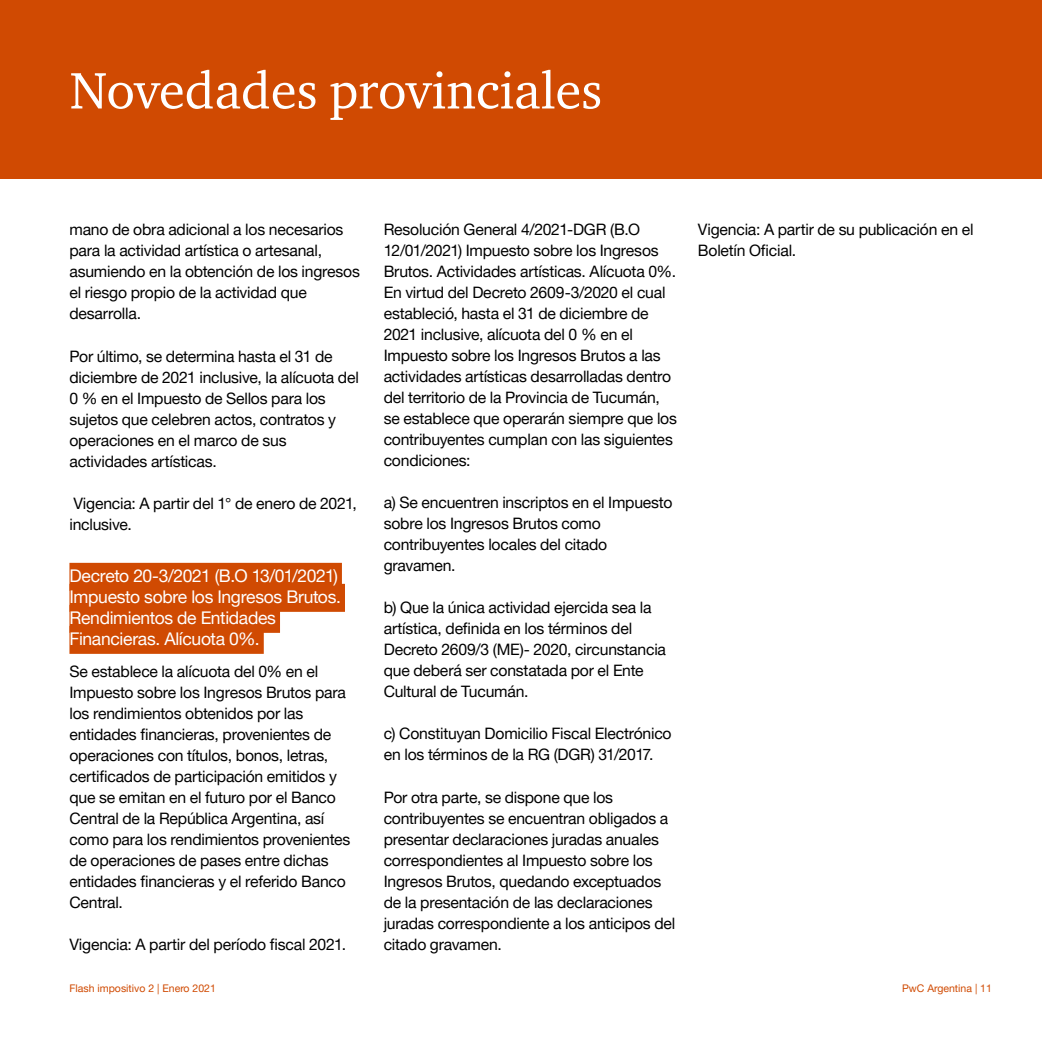
<style>
.page{position:relative;width:1042px;height:1042px;background:#fff}
.page>*{position:absolute;margin:0;border:0;box-sizing:border-box;transform-origin:0 0}
.t1{font:52.5px "ITC Charter Com";color:#fff}
.t2{font:17.5px/21px "Helvetica Neue LT Pro";letter-spacing:-.02em;color:#fff}
.t3{font:15.75px/21px "Helvetica Neue LT Pro";letter-spacing:-.015em;color:#000}
.t4{font:10.5px "Helvetica Neue LT Pro";color:#d04a02}
</style>
<div class="page">
<div style="left:69px;top:563px;width:273px;height:28px;background:#d04a02"></div>
<div style="left:69px;top:584px;width:276px;height:28px;background:#d04a02"></div>
<div style="left:69px;top:605px;width:211px;height:28px;background:#d04a02"></div>
<div style="left:69px;top:626px;width:195px;height:28px;background:#d04a02"></div>
<div style="left:0;top:0;width:1042px;height:179px;background:#d04a02"></div>
<h1 class="t1" style="left:70px;top:58px;width:534px">Novedades provinciales</h1>
<p class="t3" style="left:69px;top:219px;width:292px">mano de obra adicional a los necesarios para la actividad artística o artesanal, asumiendo en la obtención de los ingresos el riesgo propio de la actividad que desarrolla.</p>
<p class="t3" style="left:69px;top:345px;width:291px">Por último, se determina hasta el 31 de diciembre de 2021 inclusive, la alícuota del 0 % en el Impuesto de Sellos para los sujetos que celebren actos, contratos y operaciones en el marco de sus actividades artísticas.</p>
<p class="t3" style="left:69px;top:492px;width:289px">Vigencia: A partir del 1° de enero de 2021, inclusive.</p>
<p class="t2" style="left:69px;top:565px;width:273px">Decreto 20-3/2021 (B.O 13/01/2021)<br>Impuesto sobre los Ingresos Brutos.<br>Rendimientos de Entidades<br>Financieras. Alícuota 0%.</p>
<p class="t3" style="left:69px;top:660px;width:282px">Se establece la alícuota del 0% en el Impuesto sobre los Ingresos Brutos para los rendimientos obtenidos por las entidades financieras, provenientes de operaciones con títulos, bonos, letras, certificados de participación emitidos y que se emitan en el futuro por el Banco Central de la República Argentina, así como para los rendimientos provenientes de operaciones de pases entre dichas entidades financieras y el referido Banco Central.</p>
<p class="t3" style="left:69px;top:933px;width:278px">Vigencia: A partir del período fiscal 2021.</p>
<p class="t3" style="left:384px;top:219px;width:295px">Resolución General 4/2021-DGR (B.O 12/01/2021) Impuesto sobre los Ingresos Brutos. Actividades artísticas. Alícuota 0%.<br>En virtud del Decreto 2609-3/2020 el cual estableció, hasta el 31 de diciembre de 2021 inclusive, alícuota del 0 % en el Impuesto sobre los Ingresos Brutos a las actividades artísticas desarrolladas dentro del territorio de la Provincia de Tucumán, se establece que operarán siempre que los contribuyentes cumplan con las siguientes condiciones:</p>
<p class="t3" style="left:384px;top:492px;width:290px">a) Se encuentren inscriptos en el Impuesto sobre los Ingresos Brutos como contribuyentes locales del citado gravamen.</p>
<p class="t3" style="left:384px;top:597px;width:284px">b) Que la única actividad ejercida sea la artística, definida en los términos del Decreto 2609/3 (ME)- 2020, circunstancia que deberá ser constatada por el Ente Cultural de Tucumán.</p>
<p class="t3" style="left:384px;top:723px;width:289px">c) Constituyan Domicilio Fiscal Electrónico en los términos de la RG (DGR) 31/2017.</p>
<p class="t3" style="left:384px;top:786px;width:293px">Por otra parte, se dispone que los contribuyentes se encuentran obligados a presentar declaraciones juradas anuales correspondientes al Impuesto sobre los Ingresos Brutos, quedando exceptuados de la presentación de las declaraciones juradas correspondiente a los anticipos del citado gravamen.</p>
<p class="t3" style="left:698px;top:219px;width:277px">Vigencia: A partir de su publicación en el<br>Boletín Oficial.</p>
<p class="t4" style="left:69px;top:982px;width:148px">Flash impositivo 2 | Enero 2021</p>
<p class="t4" style="left:902px;top:982px;width:91px">PwC Argentina | 11</p>
</div>
